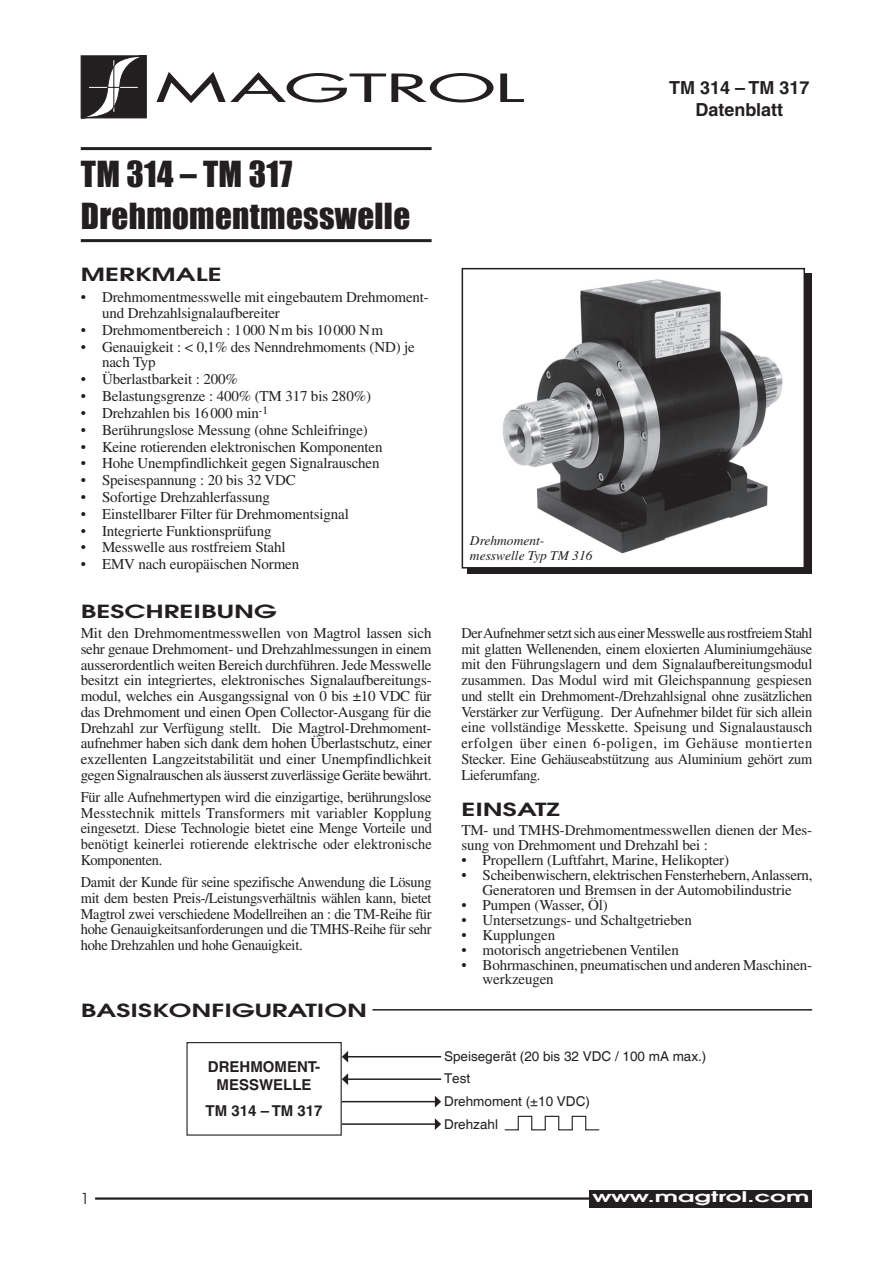
<style>
.page{position:relative;width:893px;height:1263px;background:#fff}
.page>*{position:absolute;margin:0;border:0;box-sizing:border-box;transform-origin:0 0}
.t1{font:37.8px "Futura";letter-spacing:-.025em;color:#231f20;scale:2.14 1}
.t2{font:33px/42px "Impact";letter-spacing:.01em;color:#231f20}
.t3{font:600 18px "Avant Garde";color:#231f20;scale:1.5 1}
.t4{font:700 18px/21.6px "Helvetica";color:#231f20;text-align:center}
.t5{font:15px/15.8px "Times";letter-spacing:-.01em;color:#231f20}
.t6{font:15px/15.8px "Times";letter-spacing:-.01em;color:#231f20;text-align:justify;scale:.96 1}
.t7{font:700 15px/18px "Helvetica";color:#231f20;text-align:center}
.t8{font:15px "Avant Garde";color:#231f20}
.t9{font:600 14.55px "Avant Garde";color:#fff;scale:1.7 1}
.t10{font:13.5px "Helvetica";color:#231f20}
.t11{font:italic 13.5px/15px "Times";color:#231f20}
</style>
<div class="page">
<hr style="left:81px;top:147px;width:351px;height:3px;background:#231f20">
<hr style="left:81px;top:239px;width:351px;height:3px;background:#231f20">
<svg style="left:81px;top:55px;width:66px;height:63px;background:#464344"></svg>
<hr style="left:95px;top:1197px;width:524px;height:3px;background:#231f20">
<div style="left:589px;top:1190px;width:223px;height:18px;background:#231f20"></div>
<div style="left:467px;top:273px;width:345px;height:301px;background:#231f20"></div>
<div style="left:462px;top:269px;width:342px;height:299px;background:#fff"></div>
<img style="left:502px;top:279px;width:281px;height:275px">
<div style="left:462px;top:268px;width:343px;height:300px;border:2px solid #231f20"></div>
<div style="left:186px;top:1042px;width:156px;height:93px;border:1px solid #231f20"></div>
<hr style="left:347px;top:1078px;width:94px;height:2px;background:#231f20">
<svg style="left:342px;top:1073px;width:6px;height:12px"></svg>
<hr style="left:342px;top:1101px;width:94px;height:1px;background:#231f20">
<svg style="left:435px;top:1096px;width:6px;height:11px"></svg>
<hr style="left:342px;top:1123px;width:94px;height:2px;background:#231f20">
<svg style="left:435px;top:1118px;width:6px;height:12px"></svg>
<svg style="left:504px;top:1115px;width:96px;height:16px"></svg>
<hr style="left:347px;top:1056px;width:94px;height:1px;background:#231f20">
<svg style="left:342px;top:1051px;width:6px;height:11px"></svg>
<hr style="left:372px;top:1009px;width:440px;height:1px;background:#231f20">
<h1 class="t1" style="left:155px;top:62px;width:174px">MAGTROL</h1>
<h2 class="t2" style="left:81px;top:152px;width:331px">TM 314 – TM 317<br>Drehmomentmesswelle</h2>
<p class="t4" style="left:669px;top:77px;width:142px">TM 314 – TM 317<br>Datenblatt</p>
<p class="t3" style="left:81px;top:263px;width:95px">MERKMALE</p>
<p class="t5" style="left:102px;top:289px;width:328px;text-indent:-21px">• Drehmomentmesswelle mit eingebautem Drehmoment&shy;und Drehzahlsignalaufbereiter</p>
<p class="t5" style="left:81px;top:322px;width:304px">• Drehmomentbereich : 1000 Nm bis 10000 Nm</p>
<p class="t5" style="left:102px;top:339px;width:314px;text-indent:-21px">• Genauigkeit : &lt; 0,1% des Nenndrehmoments (ND) je nach Typ</p>
<p class="t5" style="left:81px;top:371px;width:159px">• Überlastbarkeit : 200%</p>
<p class="t5" style="left:81px;top:388px;width:292px">• Belastungsgrenze : 400% (TM 317 bis 280%)</p>
<p class="t5" style="left:81px;top:405px;width:189px">• Drehzahlen bis 16000 min<sup>-1</sup></p>
<p class="t5" style="left:81px;top:422px;width:289px">• Berührungslose Messung (ohne Schleifringe)</p>
<p class="t5" style="left:81px;top:438px;width:303px">• Keine rotierenden elektronischen Komponenten</p>
<p class="t5" style="left:81px;top:455px;width:300px">• Hohe Unempfindlichkeit gegen Signalrauschen</p>
<p class="t5" style="left:81px;top:472px;width:216px">• Speisespannung : 20 bis 32 VDC</p>
<p class="t5" style="left:81px;top:489px;width:191px">• Sofortige Drehzahlerfassung</p>
<p class="t5" style="left:81px;top:506px;width:270px">• Einstellbarer Filter für Drehmomentsignal</p>
<p class="t5" style="left:81px;top:523px;width:192px">• Integrierte Funktionsprüfung</p>
<p class="t5" style="left:81px;top:539px;width:206px">• Messwelle aus rostfreiem Stahl</p>
<p class="t5" style="left:81px;top:556px;width:220px">• EMV nach europäischen Normen</p>
<p class="t3" style="left:81px;top:600px;width:132px">BESCHREIBUNG</p>
<p class="t5" style="left:81px;top:625px;width:352px;text-align:justify">Mit den Drehmomentmesswellen von Magtrol lassen sich sehr genaue Drehmoment- und Drehzahlmessungen in einem ausserordentlich weiten Bereich durchführen. Jede Messwelle besitzt ein integriertes, elektronisches Signalaufbereitungs&shy;modul, welches ein Ausgangssignal von 0 bis ±10 VDC für das Drehmoment und einen Open Collector-Ausgang für die Drehzahl zur Verfügung stellt. Die Magtrol-Drehmoment&shy;aufnehmer haben sich dank dem hohen Überlastschutz, einer exzellenten Langzeitstabilität und einer Unempfindlichkeit gegen Signalrauschen als äusserst zuverlässige Geräte bewährt.</p>
<p class="t6" style="left:81px;top:789px;width:367px">Für alle Aufnehmertypen wird die einzigartige, berührungslose Messtechnik mittels Transformers mit variabler Kopplung eingesetzt. Diese Technologie bietet eine Menge Vorteile und benötigt keinerlei rotierende elektrische oder elektronische Komponenten.</p>
<p class="t6" style="left:81px;top:874px;width:367px">Damit der Kunde für seine spezifische Anwendung die Lösung mit dem besten Preis-/Leistungsverhältnis wählen kann, bietet Magtrol zwei verschiedene Modellreihen an : die TM-Reihe für hohe Genauigkeitsanforderungen und die TMHS-Reihe für sehr hohe Drehzahlen und hohe Genauigkeit.</p>
<p class="t3" style="left:81px;top:998px;width:192px">BASISKONFIGURATION</p>
<p class="t11" style="left:470px;top:533px;width:124px">Drehmoment&shy;messwelle Typ TM 316</p>
<p class="t6" style="left:461px;top:625px;width:367px">Der Aufnehmer setzt sich aus einer Messwelle aus rostfreiem Stahl mit glatten Wellenenden, einem eloxierten Aluminiumgehäuse mit den Führungslagern und dem Signalaufbereitungsmodul zusammen. Das Modul wird mit Gleichspannung gespiesen und stellt ein Drehmoment-/Drehzahlsignal ohne zusätzlichen Verstärker zur Verfügung. Der Aufnehmer bildet für sich allein eine vollständige Messkette. Speisung und Signalaustausch erfolgen über einen 6-poligen, im Gehäuse montierten Stecker. Eine Gehäuseabstützung aus Aluminium gehört zum Lieferumfang.</p>
<p class="t3" style="left:461px;top:798px;width:67px">EINSATZ</p>
<p class="t5" style="left:461px;top:823px;width:352px;line-height:15px">TM- und TMHS-Drehmomentmesswellen dienen der Mes&shy;sung von Drehmoment und Drehzahl bei :</p>
<p class="t5" style="left:461px;top:852px;width:269px">• Propellern (Luftfahrt, Marine, Helikopter)</p>
<p class="t5" style="left:461px;top:868px;width:353px;line-height:15px;text-align:center">• Scheibenwischern, elektrischen Fensterhebern, Anlassern,<br>Generatoren und Bremsen in der Automobilindustrie</p>
<p class="t5" style="left:461px;top:897px;width:148px">• Pumpen (Wasser, Öl)</p>
<p class="t5" style="left:461px;top:912px;width:232px">• Untersetzungs- und Schaltgetrieben</p>
<p class="t5" style="left:461px;top:927px;width:95px">• Kupplungen</p>
<p class="t5" style="left:461px;top:942px;width:219px">• motorisch angetriebenen Ventilen</p>
<p class="t5" style="left:483px;top:958px;width:331px;line-height:13.5px;text-indent:-21px">• Bohrmaschinen, pneumatischen und anderen Maschinen&shy;werkzeugen</p>
<p class="t7" style="left:208px;top:1057px;width:114px">DREHMOMENT-<br>MESSWELLE</p>
<p class="t7" style="left:206px;top:1102px;width:118px">TM 314 – TM 317</p>
<p class="t10" style="left:444px;top:1048px;width:264px">Speisegerät (20 bis 32 VDC / 100 mA max.)</p>
<p class="t10" style="left:444px;top:1070px;width:28px">Test</p>
<p class="t10" style="left:444px;top:1093px;width:147px">Drehmoment (±10 VDC)</p>
<p class="t10" style="left:444px;top:1116px;width:56px">Drehzahl</p>
<p class="t8" style="left:81px;top:1190px;width:10px">1</p>
<p class="t9" style="left:592px;top:1187px;width:129px">www.magtrol.com</p>
</div>
